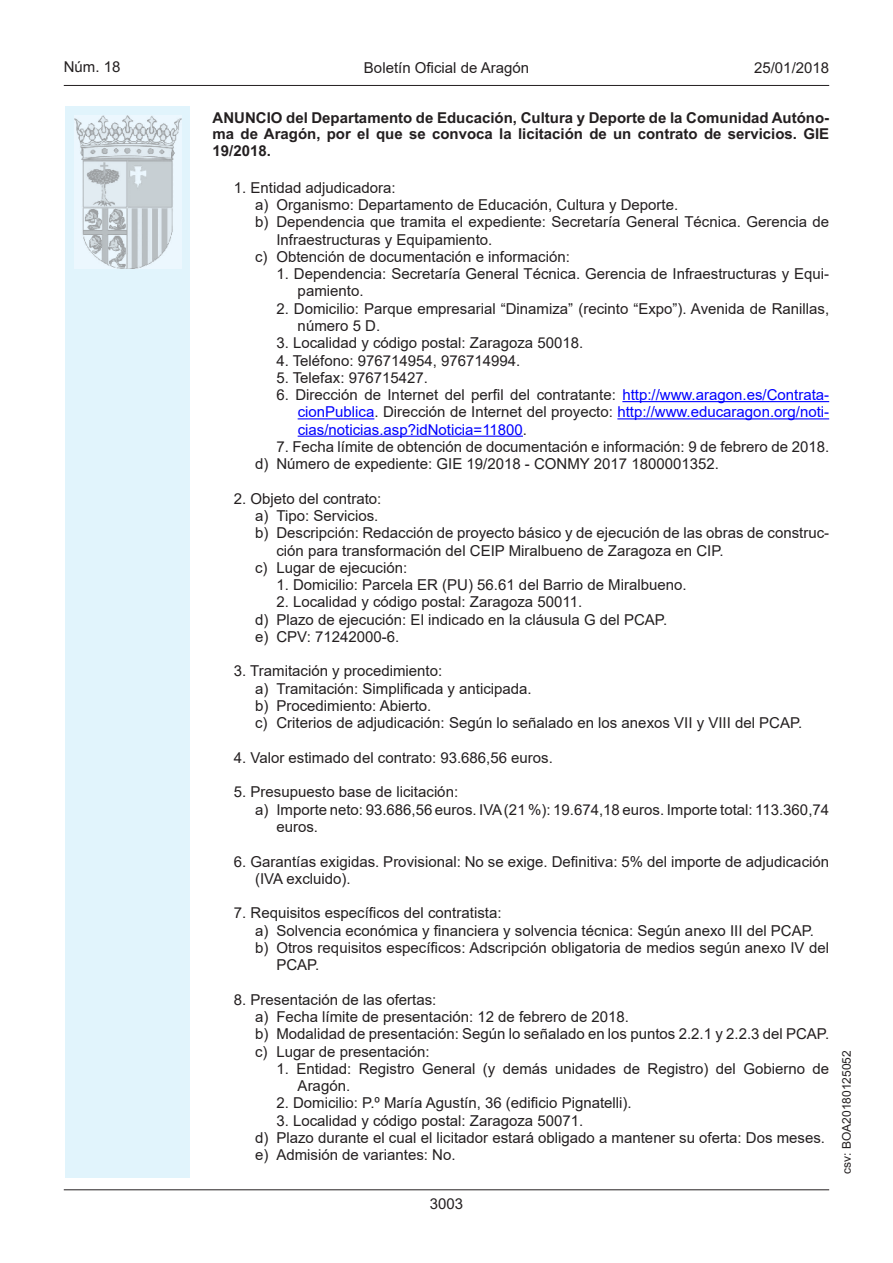
<style>
.page{position:relative;width:893px;height:1263px;background:#fff}
.page>*{position:absolute;margin:0;border:0;box-sizing:border-box;transform-origin:0 0}
.Sangrado_02{font:15px/17.2px "Arial";color:#231f20}
.Sangrado_05{font:15px/17.2px "Arial";color:#231f20}
.inicio_de_parrafo{font:15px "Arial";color:#231f20}
.Sangrado_05-2{font:15px/17.2px "Arial";color:#00f;text-align:justify}
.Titulo_text{font:700 15px/16.5px "Arial";color:#231f20;text-align:justify}
.Sangrado_01{font:15px/17.2px "Arial";color:#231f20}
.estilo_head-c{font:15px "Arial";color:#231f20}
.estilo_head-d{font:15px "Arial MT2";color:#231f20}
.estilo_head-i{font:15px "Arial MT2";color:#231f20}
.numero_pagina{font:15px "Arial MT2";color:#231f20}
.estilo_head-i-2{font:12px "Arial MT2";color:#231f20}
.s1{color:#231f20}
.s2{font-family:"Arial MT2";color:#231f20}
</style>
<div class="page">
<div style="left:65px;top:106px;width:125px;height:1072px;background:#e1f4fc"></div>
<img style="left:75px;top:115px;width:106px;height:153px">
<hr style="left:64px;top:85px;width:765px;height:1px;background:#231f20">
<hr style="left:64px;top:1189px;width:765px;height:1px;background:#231f20">
<hr style="left:622px;top:401px;width:207px;height:1px;background:#00f">
<hr style="left:298px;top:418px;width:76px;height:1px;background:#00f">
<hr style="left:617px;top:418px;width:212px;height:1px;background:#00f">
<hr style="left:298px;top:436px;width:225px;height:1px;background:#00f">
<p class="estilo_head-i" style="left:64px;top:57px;width:58px">Núm. 18</p>
<p class="estilo_head-c" style="left:364px;top:57px;width:167px">Boletín Oficial de Aragón</p>
<p class="estilo_head-d" style="left:754px;top:57px;width:77px">25/01/2018</p>
<p class="Titulo_text" style="left:213px;top:110px;width:618px">ANUNCIO del Departamento de Educación, Cultura y Deporte de la Comunidad Autóno&shy;ma de Aragón, por el que se convoca la licitación de un contrato de servicios. GIE 19/2018.</p>
<p class="inicio_de_parrafo" style="left:234px;top:177px;width:163px">1. Entidad adjudicadora:</p>
<p class="Sangrado_02" style="left:255px;top:196px;width:425px">a) Organismo: Departamento de Educación, Cultura y Deporte.</p>
<p class="Sangrado_02" style="left:276px;top:213px;width:554px;text-indent:-21px">b) Dependencia que tramita el expediente: Secretaría General Técnica. Gerencia de<br>Infraestructuras y Equipamiento.</p>
<p class="Sangrado_02" style="left:255px;top:248px;width:316px">c) Obtención de documentación e información:</p>
<p class="Sangrado_05" style="left:298px;top:265px;width:533px;text-indent:-21px">1. Dependencia: Secretaría General Técnica. Gerencia de Infraestructuras y Equi&shy;pamiento.</p>
<p class="Sangrado_05" style="left:298px;top:300px;width:533px;text-indent:-21px">2. Domicilio: Parque empresarial “Dinamiza” (recinto “Expo”). Avenida de Ranillas, número 5 D.</p>
<p class="Sangrado_05" style="left:276px;top:334px;width:308px">3. Localidad y código postal: Zaragoza 50018.</p>
<p class="Sangrado_05" style="left:276px;top:351px;width:246px">4. Teléfono: 976714954, 976714994.</p>
<p class="Sangrado_05" style="left:276px;top:369px;width:153px">5. Telefax: 976715427.</p>
<p class="Sangrado_05-2" style="left:298px;top:386px;width:533px;text-indent:-21px"><span class="s1">6. Dirección de Internet del perfil del contratante:</span> http://www.aragon.es/Contrata&shy;cionPublica<span class="s1">. Dirección de Internet del proyecto:</span> http://www.educaragon.org/noti&shy;cias/noticias.asp?idNoticia=11800<span class="s2">.</span></p>
<p class="Sangrado_05" style="left:276px;top:438px;width:554px">7. Fecha límite de obtención de documentación e información: 9 de febrero de 2018.</p>
<p class="Sangrado_02" style="left:255px;top:455px;width:465px">d) Número de expediente: GIE 19/2018 - CONMY 2017 1800001352.</p>
<p class="inicio_de_parrafo" style="left:234px;top:488px;width:149px">2. Objeto del contrato:</p>
<p class="Sangrado_02" style="left:255px;top:507px;width:125px">a) Tipo: Servicios.</p>
<p class="Sangrado_02" style="left:276px;top:524px;width:554px;text-indent:-21px">b) Descripción: Redacción de proyecto básico y de ejecución de las obras de construc&shy;ción para transformación del CEIP Miralbueno de Zaragoza en CIP.</p>
<p class="Sangrado_02" style="left:255px;top:559px;width:154px">c) Lugar de ejecución:</p>
<p class="Sangrado_05" style="left:276px;top:576px;width:412px">1. Domicilio: Parcela ER (PU) 56.61 del Barrio de Miralbueno.</p>
<p class="Sangrado_05" style="left:276px;top:593px;width:307px">2. Localidad y código postal: Zaragoza 50011.</p>
<p class="Sangrado_02" style="left:255px;top:611px;width:414px">d) Plazo de ejecución: El indicado en la cláusula G del PCAP.</p>
<p class="Sangrado_02" style="left:255px;top:628px;width:146px">e) CPV: 71242000-6.</p>
<p class="inicio_de_parrafo" style="left:234px;top:661px;width:210px">3. Tramitación y procedimiento:</p>
<p class="Sangrado_02" style="left:255px;top:680px;width:278px">a) Tramitación: Simplificada y anticipada.</p>
<p class="Sangrado_02" style="left:255px;top:697px;width:178px">b) Procedimiento: Abierto.</p>
<p class="Sangrado_02" style="left:255px;top:714px;width:549px">c) Criterios de adjudicación: Según lo señalado en los anexos VII y VIII del PCAP.</p>
<p class="inicio_de_parrafo" style="left:234px;top:747px;width:321px">4. Valor estimado del contrato: 93.686,56 euros.</p>
<p class="inicio_de_parrafo" style="left:234px;top:782px;width:226px">5. Presupuesto base de licitación:</p>
<p class="Sangrado_02" style="left:276px;top:801px;width:554px;text-indent:-21px">a) Importe neto: 93.686,56 euros. IVA (21 %): 19.674,18 euros. Importe total: 113.360,74 euros.</p>
<p class="Sangrado_01" style="left:255px;top:852px;width:575px;text-indent:-21px">6. Garantías exigidas. Provisional: No se exige. Definitiva: 5% del importe de adjudicación (IVA excluido).</p>
<p class="inicio_de_parrafo" style="left:234px;top:903px;width:269px">7. Requisitos específicos del contratista:</p>
<p class="Sangrado_02" style="left:255px;top:922px;width:560px">a) Solvencia económica y financiera y solvencia técnica: Según anexo III del PCAP.</p>
<p class="Sangrado_02" style="left:276px;top:939px;width:554px;text-indent:-21px">b) Otros requisitos específicos: Adscripción obligatoria de medios según anexo IV del<br>PCAP.</p>
<p class="inicio_de_parrafo" style="left:234px;top:989px;width:204px">8. Presentación de las ofertas:</p>
<p class="Sangrado_02" style="left:255px;top:1008px;width:375px">a) Fecha límite de presentación: 12 de febrero de 2018.</p>
<p class="Sangrado_02" style="left:255px;top:1025px;width:576px">b) Modalidad de presentación: Según lo señalado en los puntos 2.2.1 y 2.2.3 del PCAP.</p>
<p class="Sangrado_02" style="left:255px;top:1042px;width:176px">c) Lugar de presentación:</p>
<p class="Sangrado_05" style="left:298px;top:1060px;width:533px;text-indent:-21px">1. Entidad: Registro General (y demás unidades de Registro) del Gobierno de<br>Aragón.</p>
<p class="Sangrado_05" style="left:276px;top:1094px;width:357px">2. Domicilio: P.º María Agustín, 36 (edificio Pignatelli).</p>
<p class="Sangrado_05" style="left:276px;top:1112px;width:308px">3. Localidad y código postal: Zaragoza 50071.</p>
<p class="Sangrado_02" style="left:255px;top:1129px;width:571px">d) Plazo durante el cual el licitador estará obligado a mantener su oferta: Dos meses.</p>
<p class="Sangrado_02" style="left:255px;top:1146px;width:202px">e) Admisión de variantes: No.</p>
<p class="numero_pagina" style="left:430px;top:1193px;width:35px">3003</p>
<p class="estilo_head-i-2" style="left:838px;top:1174px;width:125px;rotate:-90deg">csv: BOA20180125052</p>
</div>
